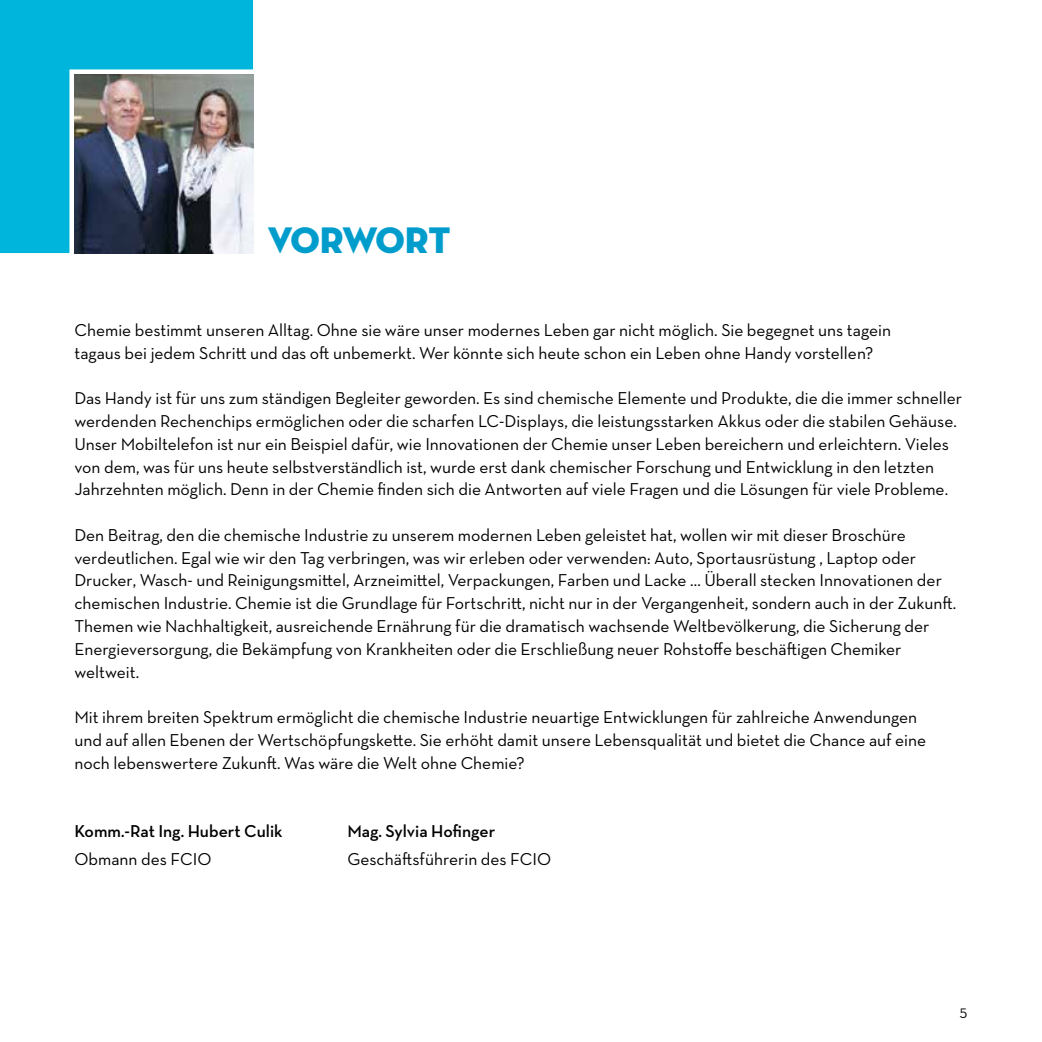
<style>
.page{position:relative;width:1042px;height:1042px;background:#fff}
.page>*{position:absolute;margin:0;border:0;box-sizing:border-box;transform-origin:0 0}
.t1{font:37.62px "Neutraface Display Titling";letter-spacing:-.015em;color:#009dcc}
.t2{font:17.5px/22.8px "Neutraface Text";color:#000}
.t3{font:600 17.5px "Neutraface Text";color:#000}
.t4{font:14px "Neutraface Text";color:#000}
</style>
<div class="page">
<img style="left:1px;top:0;width:252px;height:253px">
<img style="left:0;top:0;width:1px;height:1042px">
<h1 class="t1" style="left:268px;top:217px;width:184px">VORWORT</h1>
<p class="t2" style="left:74px;top:319px;width:818px">Chemie bestimmt unseren Alltag. Ohne sie wäre unser modernes Leben gar nicht möglich. Sie begegnet uns tagein tagaus bei jedem Schritt und das oft unbemerkt. Wer könnte sich heute schon ein Leben ohne Handy vorstellen?</p>
<p class="t2" style="left:74px;top:387px;width:889px">Das Handy ist für uns zum ständigen Begleiter geworden. Es sind chemische Elemente und Produkte, die die immer schneller werdenden Rechenchips ermöglichen oder die scharfen LC-Displays, die leistungsstarken Akkus oder die stabilen Gehäuse.<br>Unser Mobiltelefon ist nur ein Beispiel dafür, wie Innovationen der Chemie unser Leben bereichern und erleichtern. Vieles von dem, was für uns heute selbstverständlich ist, wurde erst dank chemischer Forschung und Entwicklung in den letzten Jahrzehnten möglich. Denn in der Chemie finden sich die Antworten auf viele Fragen und die Lösungen für viele Probleme.</p>
<p class="t2" style="left:74px;top:523px;width:883px">Den Beitrag, den die chemische Industrie zu unserem modernen Leben geleistet hat, wollen wir mit dieser Broschüre verdeutlichen. Egal wie wir den Tag verbringen, was wir erleben oder verwenden: Auto, Sportausrüstung , Laptop oder Drucker, Wasch- und Reinigungsmittel, Arzneimittel, Verpackungen, Farben und Lacke … Überall stecken Innovationen der chemischen Industrie. Chemie ist die Grundlage für Fortschritt, nicht nur in der Vergangenheit, sondern auch in der Zukunft.<br>Themen wie Nachhaltigkeit, ausreichende Ernährung für die dramatisch wachsende Weltbevölkerung, die Sicherung der Energieversorgung, die Bekämpfung von Krankheiten oder die Erschließung neuer Rohstoffe beschäftigen Chemiker weltweit.</p>
<p class="t2" style="left:74px;top:705px;width:853px">Mit ihrem breiten Spektrum ermöglicht die chemische Industrie neuartige Entwicklungen für zahlreiche Anwendungen und auf allen Ebenen der Wertschöpfungskette. Sie erhöht damit unsere Lebensqualität und bietet die Chance auf eine noch lebenswertere Zukunft. Was wäre die Welt ohne Chemie?</p>
<p class="t3" style="left:74px;top:820px;width:210px">Komm.-Rat Ing. Hubert Culik</p>
<p class="t3" style="left:347px;top:820px;width:149px">Mag. Sylvia Hofinger</p>
<p class="t2" style="left:74px;top:847px;width:139px">Obmann des FCIO</p>
<p class="t2" style="left:347px;top:847px;width:205px">Geschäftsführerin des FCIO</p>
<p class="t4" style="left:959px;top:1004px;width:10px">5</p>
</div>
